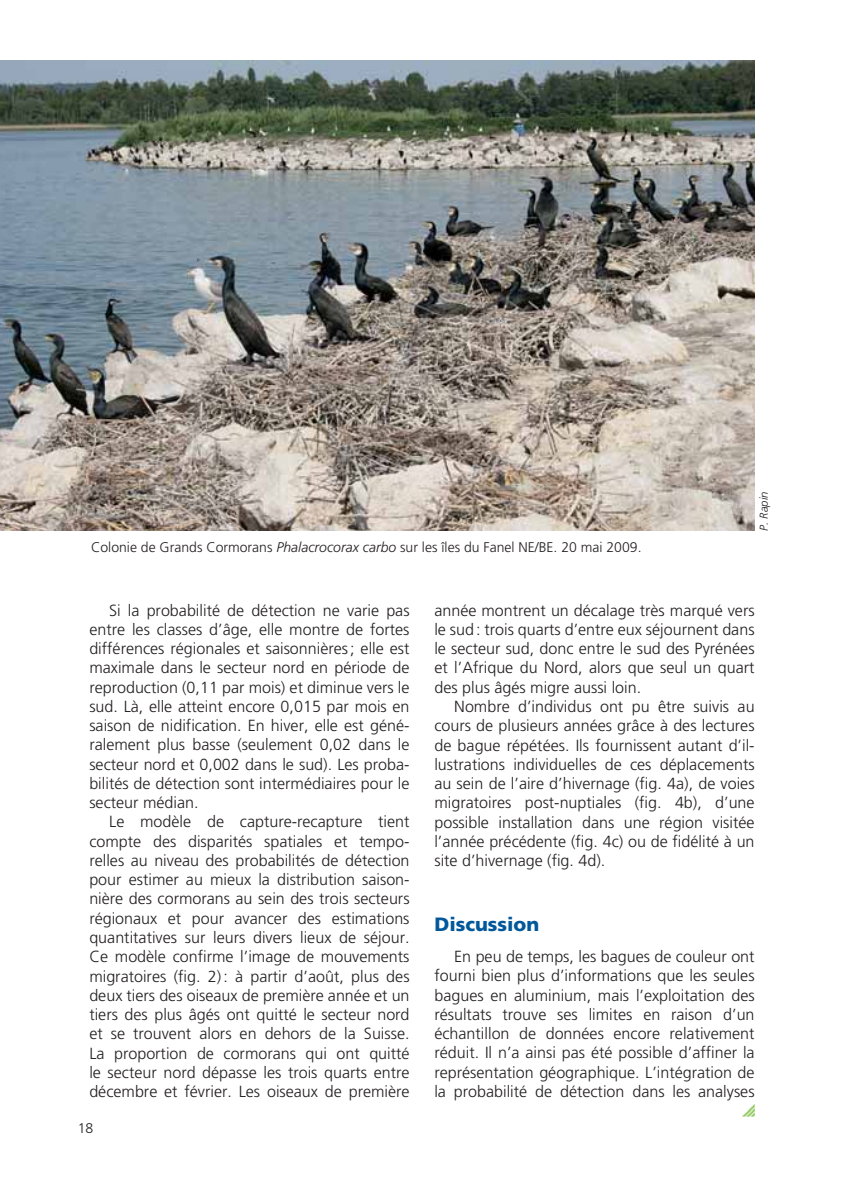
<style>
.page{position:relative;width:844px;height:1191px;background:#fff}
.page>*{position:absolute;margin:0;border:0;box-sizing:border-box;transform-origin:0 0}
.t1{font:900 19.25px "Frutiger";color:#00589b}
.t2{font:300 16.1px/19.2px "Frutiger";color:#231f20;text-align:justify}
.t3{font:300 14px "Frutiger";color:#231f20}
.t4{font:300 14px "Frutiger";color:#231f20}
.t5{font:italic 300 11.38px "Frutiger";color:#231f20}
.s1{font-style:italic}
</style>
<div class="page">
<svg style="left:742px;top:1104px;width:12px;height:12px"></svg>
<img style="left:0;top:61px;width:754px;height:469px">
<p class="t3" style="left:91px;top:541px;width:552px">Colonie de Grands Cormorans <span class="s1">Phalacrocorax carbo</span> sur les îles du Fanel NE/BE. 20 mai 2009.</p>
<p class="t5" style="left:759px;top:530px;width:41px;rotate:-90deg">P. Rapin</p>
<p class="t2" style="left:89px;top:601px;width:321px;text-indent:20px">Si la probabilité de détection ne varie pas entre les classes d’âge, elle montre de fortes différences régionales et saisonnières ; elle est maximale dans le secteur nord en période de reproduction (0,11 par mois) et diminue vers le sud. Là, elle atteint encore 0,015 par mois en saison de nidification. En hiver, elle est géné&shy;ralement plus basse (seulement 0,02 dans le secteur nord et 0,002 dans le sud). Les proba&shy;bilités de détection sont intermédiaires pour le secteur médian.</p>
<p class="t2" style="left:89px;top:813px;width:322px;text-indent:20px">Le modèle de capture-recapture tient compte des disparités spatiales et tempo&shy;relles au niveau des probabilités de détection pour estimer au mieux la distribution saison&shy;nière des cormorans au sein des trois secteurs régionaux et pour avancer des estimations quantitatives sur leurs divers lieux de séjour.<br>Ce modèle confirme l’image de mouvements migratoires (fig. 2) : à partir d’août, plus des deux tiers des oiseaux de première année et un tiers des plus âgés ont quitté le secteur nord et se trouvent alors en dehors de la Suisse.<br>La proportion de cormorans qui ont quitté le secteur nord dépasse les trois quarts entre décembre et février. Les oiseaux de première</p>
<p class="t4" style="left:78px;top:1123px;width:17px">18</p>
<p class="t2" style="left:434px;top:601px;width:321px">année montrent un décalage très marqué vers le sud : trois quarts d’entre eux séjournent dans le secteur sud, donc entre le sud des Pyrénées et l’Afrique du Nord, alors que seul un quart des plus âgés migre aussi loin.</p>
<p class="t2" style="left:434px;top:698px;width:321px;text-indent:20px">Nombre d’individus ont pu être suivis au cours de plusieurs années grâce à des lectures de bague répétées. Ils fournissent autant d’il&shy;lustrations individuelles de ces déplacements au sein de l’aire d’hivernage (fig. 4a), de voies migratoires post-nuptiales (fig. 4b), d’une possible installation dans une région visitée l’année précédente (fig. 4c) ou de fidélité à un site d’hivernage (fig. 4d).</p>
<p class="t1" style="left:434px;top:916px;width:106px">Discussion</p>
<p class="t2" style="left:434px;top:948px;width:321px;text-indent:20px">En peu de temps, les bagues de couleur ont fourni bien plus d’informations que les seules bagues en aluminium, mais l’exploitation des résultats trouve ses limites en raison d’un échantillon de données encore relativement réduit. Il n’a ainsi pas été possible d’affiner la représentation géographique. L’intégration de la probabilité de détection dans les analyses</p>
</div>
